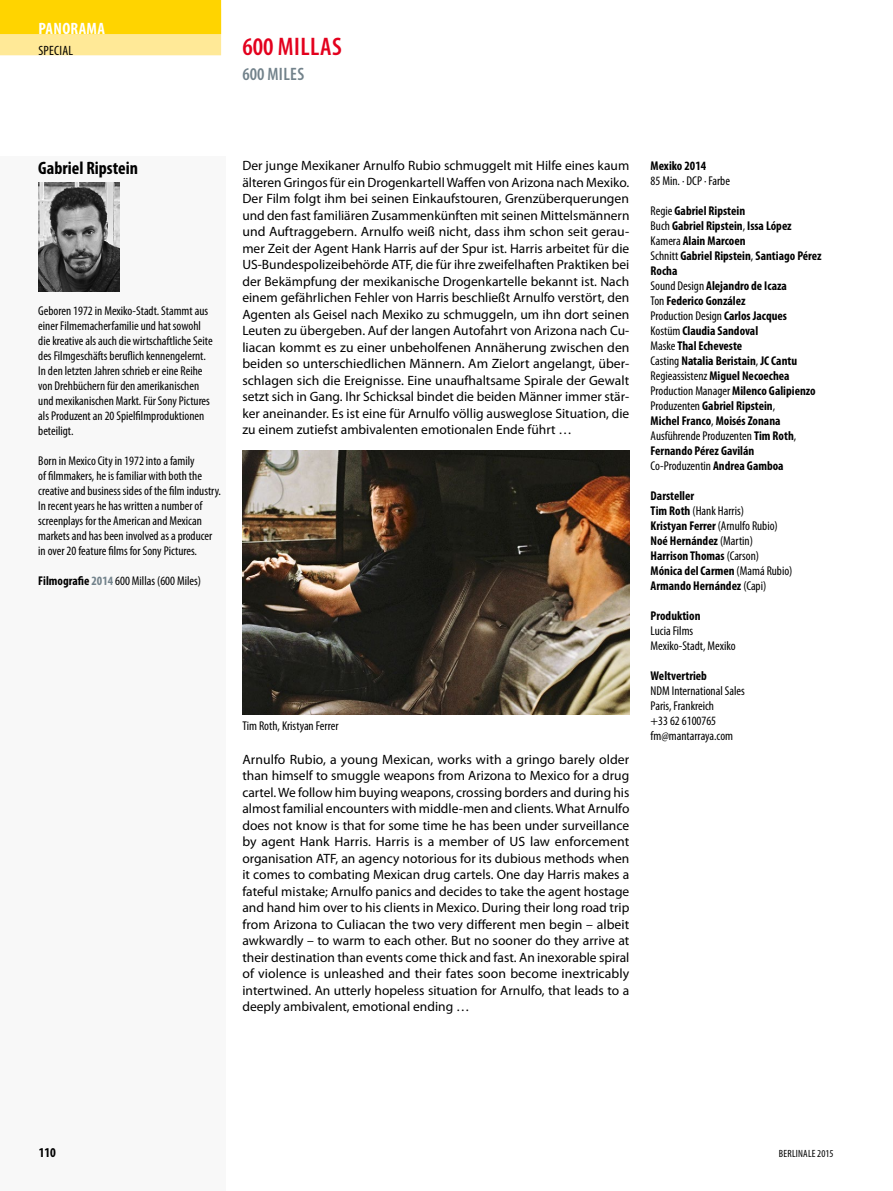
<style>
.page{position:relative;width:893px;height:1191px;background:#fff}
.page>*{position:absolute;margin:0;border:0;box-sizing:border-box;transform-origin:0 0}
.t1{font:600 condensed 25.5px "Myriad Pro";letter-spacing:.02em;color:#e3001d}
.t2{font:700 condensed 18px "Myriad Pro";color:#000}
.t3{font:600 condensed 18px "Myriad Pro";letter-spacing:.02em;color:#72828b}
.t4{font:700 condensed 16.5px "Myriad Pro";letter-spacing:.02em;color:#fff}
.t5{font:13.5px/16.5px "Myriad Pro";color:#000;text-align:justify}
.t6{font:condensed 13.5px "Myriad Pro";letter-spacing:.02em;color:#000}
.t7{font:700 condensed 13.5px "Myriad Pro";color:#000}
.t8{font:condensed 12.75px/15px "Myriad Pro";color:#000}
.t9{font:700 condensed 12.75px/15px "Myriad Pro";color:#000}
.t10{font:condensed 10.5px "Myriad Pro";letter-spacing:.02em;color:#000}
.s1{font-weight:700}
.s2{font-weight:700;color:#72828b}
.s3{font-weight:400}
</style>
<div class="page">
<div style="left:0;top:156px;width:225px;height:1035px;background:#f8f8f8"></div>
<img style="left:242px;top:450px;width:387px;height:264px">
<img style="left:38px;top:183px;width:81px;height:108px">
<div style="left:0;top:9px;width:221px;height:46px;background:#ffe997"></div>
<div style="left:0;top:0;width:221px;height:34px;background:#ffd400"></div>
<p class="t4" style="left:38px;top:18px;width:68px">PANORAMA</p>
<p class="t6" style="left:38px;top:43px;width:36px">SPECIAL</p>
<h1 class="t1" style="left:242px;top:31px;width:101px">600 MILLAS</h1>
<h2 class="t3" style="left:242px;top:63px;width:63px">600 MILES</h2>
<h2 class="t2" style="left:38px;top:157px;width:101px">Gabriel Ripstein</h2>
<p class="t8" style="left:38px;top:303px;width:176px">Geboren 1972 in Mexiko-Stadt. Stammt aus einer Filmemacherfamilie und hat sowohl die kreative als auch die wirtschaftliche Seite des Filmgeschäfts beruflich kennengelernt.<br>In den letzten Jahren schrieb er eine Reihe von Drehbüchern für den amerikanischen und mexikanischen Markt. Für Sony Pictures als Produzent an 20 Spielfilmproduktionen beteiligt.</p>
<p class="t8" style="left:38px;top:453px;width:184px">Born in Mexico City in 1972 into a family<br>of filmmakers, he is familiar with both the creative and business sides of the film industry.<br>In recent years he has written a number of screenplays for the American and Mexican markets and has been involved as a producer in over 20 feature films for Sony Pictures.</p>
<p class="t8" style="left:38px;top:572px;width:164px"><span class="s1">Filmografie</span> <span class="s2">2014</span> 600 Millas (600 Miles)</p>
<p class="t5" style="left:242px;top:157px;width:389px">Der junge Mexikaner Arnulfo Rubio schmuggelt mit Hilfe eines kaum älteren Gringos für ein Drogenkartell Waffen von Arizona nach Mexiko.<br>Der Film folgt ihm bei seinen Einkaufstouren, Grenzüberquerungen und den fast familiären Zusammenkünften mit seinen Mittelsmännern und Auftraggebern. Arnulfo weiß nicht, dass ihm schon seit gerau&shy;mer Zeit der Agent Hank Harris auf der Spur ist. Harris arbeitet für die US-Bundespolizeibehörde ATF, die für ihre zweifelhaften Praktiken bei der Bekämpfung der mexikanische Drogenkartelle bekannt ist. Nach einem gefährlichen Fehler von Harris beschließt Arnulfo verstört, den Agenten als Geisel nach Mexiko zu schmuggeln, um ihn dort seinen Leuten zu übergeben. Auf der langen Autofahrt von Arizona nach Cu&shy;liacan kommt es zu einer unbeholfenen Annäherung zwischen den beiden so unterschiedlichen Männern. Am Zielort angelangt, über&shy;schlagen sich die Ereignisse. Eine unaufhaltsame Spirale der Gewalt setzt sich in Gang. Ihr Schicksal bindet die beiden Männer immer stär&shy;ker aneinander. Es ist eine für Arnulfo völlig ausweglose Situation, die zu einem zutiefst ambivalenten emotionalen Ende führt …</p>
<p class="t8" style="left:242px;top:718px;width:98px">Tim Roth, Kristyan Ferrer</p>
<p class="t5" style="left:242px;top:750px;width:389px">Arnulfo Rubio, a young Mexican, works with a gringo barely older than himself to smuggle weapons from Arizona to Mexico for a drug cartel. We follow him buying weapons, crossing borders and during his almost familial encounters with middle-men and clients. What Arnulfo does not know is that for some time he has been under surveillance by agent Hank Harris. Harris is a member of US law enforcement organisation ATF, an agency notorious for its dubious methods when it comes to combating Mexican drug cartels. One day Harris makes a fateful mistake; Arnulfo panics and decides to take the agent hostage and hand him over to his clients in Mexico. During their long road trip from Arizona to Culiacan the two very different men begin – albeit awkwardly – to warm to each other. But no sooner do they arrive at their destination than events come thick and fast. An inexorable spiral of violence is unleashed and their fates soon become inextricably intertwined. An utterly hopeless situation for Arnulfo, that leads to a deeply ambivalent, emotional ending …</p>
<p class="t9" style="left:651px;top:158px;width:57px">Mexiko 2014</p>
<p class="t8" style="left:651px;top:173px;width:81px">85 Min. · DCP · Farbe</p>
<p class="t9" style="left:651px;top:203px;width:173px"><span class="s3">Regie</span> Gabriel Ripstein<br><span class="s3">Buch</span> Gabriel Ripstein<span class="s3">,</span> Issa López<br><span class="s3">Kamera</span> Alain Marcoen<br><span class="s3">Schnitt</span> Gabriel Ripstein<span class="s3">,</span> Santiago Pérez<br>Rocha<br><span class="s3">Sound Design</span> Alejandro de Icaza<br><span class="s3">Ton</span> Federico González<br><span class="s3">Production Design</span> Carlos Jacques<br><span class="s3">Kostüm</span> Claudia Sandoval<br><span class="s3">Maske</span> Thal Echeveste<br><span class="s3">Casting</span> Natalia Beristain<span class="s3">,</span> JC Cantu<br><span class="s3">Regieassistenz</span> Miguel Necoechea<br><span class="s3">Production Manager</span> Milenco Galipienzo<br><span class="s3">Produzenten</span> Gabriel Ripstein<span class="s3">,<br></span>Michel Franco<span class="s3">,</span> Moisés Zonana<br><span class="s3">Ausführende Produzenten</span> Tim Roth<span class="s3">,<br></span>Fernando Pérez Gavilán<br><span class="s3">Co-Produzentin</span> Andrea Gamboa</p>
<p class="t9" style="left:651px;top:488px;width:143px">Darsteller<br>Tim Roth <span class="s3">(Hank Harris)<br></span>Kristyan Ferrer <span class="s3">(Arnulfo Rubio)<br></span>Noé Hernández <span class="s3">(Martin)<br></span>Harrison Thomas <span class="s3">(Carson)<br></span>Mónica del Carmen <span class="s3">(Mamá Rubio)<br></span>Armando Hernández <span class="s3">(Capi)</span></p>
<p class="t9" style="left:651px;top:608px;width:51px">Produktion</p>
<p class="t8" style="left:651px;top:623px;width:86px">Lucia Films<br>Mexiko-Stadt, Mexiko</p>
<p class="t9" style="left:651px;top:668px;width:58px">Weltvertrieb</p>
<p class="t8" style="left:651px;top:683px;width:96px">NDM International Sales<br>Paris, Frankreich<br>+33 62 6100765 fm@mantarraya.com</p>
<p class="t7" style="left:39px;top:1143px;width:19px">110</p>
<p class="t10" style="left:779px;top:1146px;width:56px">BERLINALE 2015</p>
</div>
